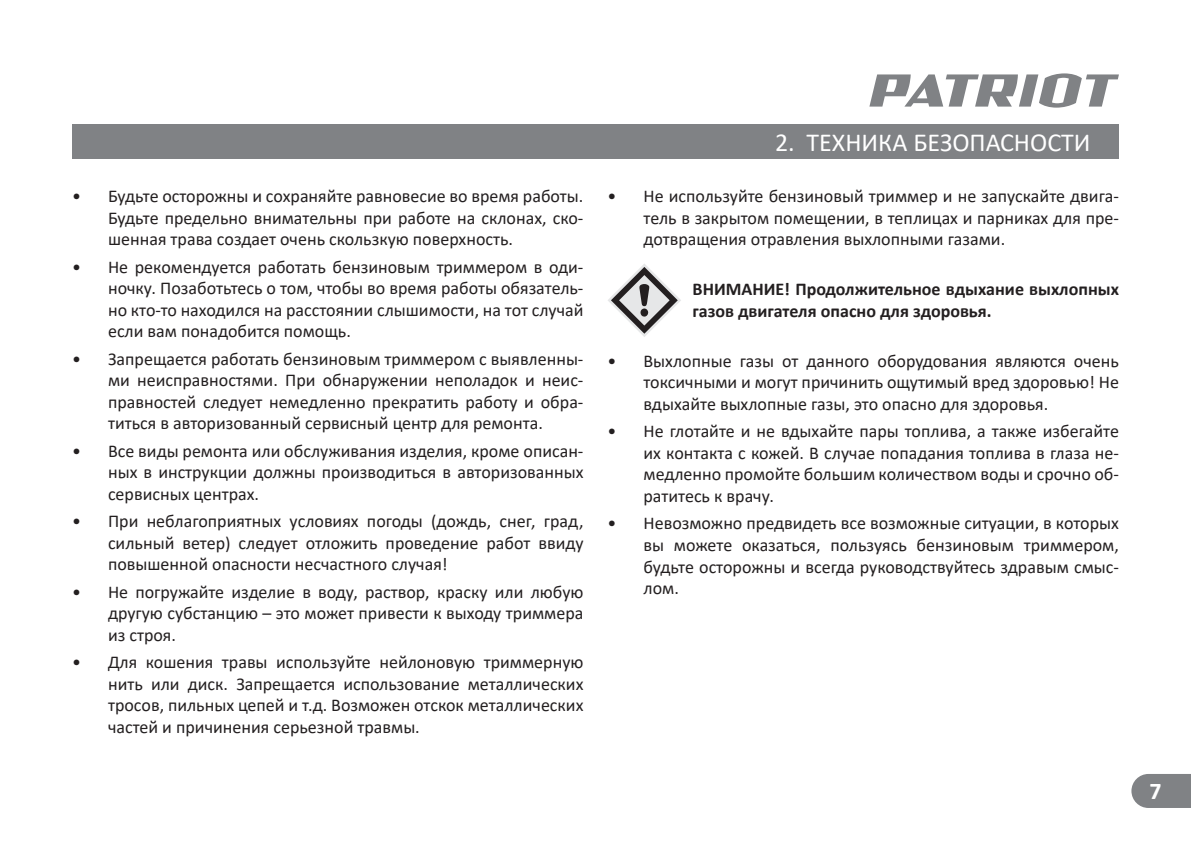
<style>
.page{position:relative;width:1191px;height:842px;background:#fff}
.page>*{position:absolute;margin:0;border:0;box-sizing:border-box;transform-origin:0 0}
.t1{font:26px "Calibri";color:#fff}
.t2{font:700 24px "Calibri";color:#fff}
.t3{font:18px/21.6px "Calibri";color:#231f20;text-align:justify}
.t4{font:700 18px/21.6px "Calibri";color:#231f20}
</style>
<div class="page">
<svg style="left:869px;top:73px;width:250px;height:35px"></svg>
<div style="left:72px;top:124px;width:1047px;height:34px;background:#808285"></div>
<svg style="left:1131px;top:774px;width:60px;height:34px;background:#888a8d"></svg>
<svg style="left:608px;top:264px;width:73px;height:73px"></svg>
<p class="t3" style="left:108px;top:185px;width:477px;text-indent:-36px">• Будьте осторожны и сохраняйте равновесие во время работы.<br>Будьте предельно внимательны при работе на склонах, ско&shy;шенная трава создает очень скользкую поверхность.</p>
<p class="t3" style="left:108px;top:255px;width:477px;text-indent:-36px">• Не рекомендуется работать бензиновым триммером в оди&shy;ночку. Позаботьтесь о том, чтобы во время работы обязатель&shy;но кто-то находился на расстоянии слышимости, на тот случай если вам понадобится помощь.</p>
<p class="t3" style="left:108px;top:348px;width:477px;text-indent:-36px">• Запрещается работать бензиновым триммером с выявленны&shy;ми неисправностями. При обнаружении неполадок и неис&shy;правностей следует немедленно прекратить работу и обра&shy;титься в авторизованный сервисный центр для ремонта.</p>
<p class="t3" style="left:108px;top:440px;width:477px;text-indent:-36px">• Все виды ремонта или обслуживания изделия, кроме описан&shy;ных в инструкции должны производиться в авторизованных сервисных центрах.</p>
<p class="t3" style="left:108px;top:510px;width:477px;text-indent:-36px">• При неблагоприятных условиях погоды (дождь, снег, град, сильный ветер) следует отложить проведение работ ввиду повышенной опасности несчастного случая!</p>
<p class="t3" style="left:108px;top:581px;width:477px;text-indent:-36px">• Не погружайте изделие в воду, раствор, краску или любую другую субстанцию – это может привести к выходу триммера из строя.</p>
<p class="t3" style="left:108px;top:651px;width:477px;text-indent:-36px">• Для кошения травы используйте нейлоновую триммерную нить или диск. Запрещается использование металлических тросов, пильных цепей и т.д. Возможен отскок металлических частей и причинения серьезной травмы.</p>
<h1 class="t1" style="left:775px;top:124px;width:317px">2. ТЕХНИКА БЕЗОПАСНОСТИ</h1>
<p class="t3" style="left:643px;top:185px;width:477px;text-indent:-36px">• Не используйте бензиновый триммер и не запускайте двига&shy;тель в закрытом помещении, в теплицах и парниках для пре&shy;дотвращения отравления выхлопными газами.</p>
<p class="t4" style="left:692px;top:278px;width:428px">ВНИМАНИЕ! Продолжительное вдыхание выхлопных газов двигателя опасно для здоровья.</p>
<p class="t3" style="left:643px;top:350px;width:477px;text-indent:-36px">• Выхлопные газы от данного оборудования являются очень токсичными и могут причинить ощутимый вред здоровью! Не вдыхайте выхлопные газы, это опасно для здоровья.</p>
<p class="t3" style="left:643px;top:420px;width:477px;text-indent:-36px">• Не глотайте и не вдыхайте пары топлива, а также избегайте их контакта с кожей. В случае попадания топлива в глаза не&shy;медленно промойте большим количеством воды и срочно об&shy;ратитесь к врачу.</p>
<p class="t3" style="left:643px;top:512px;width:477px;text-indent:-36px">• Невозможно предвидеть все возможные ситуации, в которых вы можете оказаться, пользуясь бензиновым триммером, будьте осторожны и всегда руководствуйтесь здравым смыс&shy;лом.</p>
<h2 class="t2" style="left:1149px;top:776px;width:14px">7</h2>
</div>
